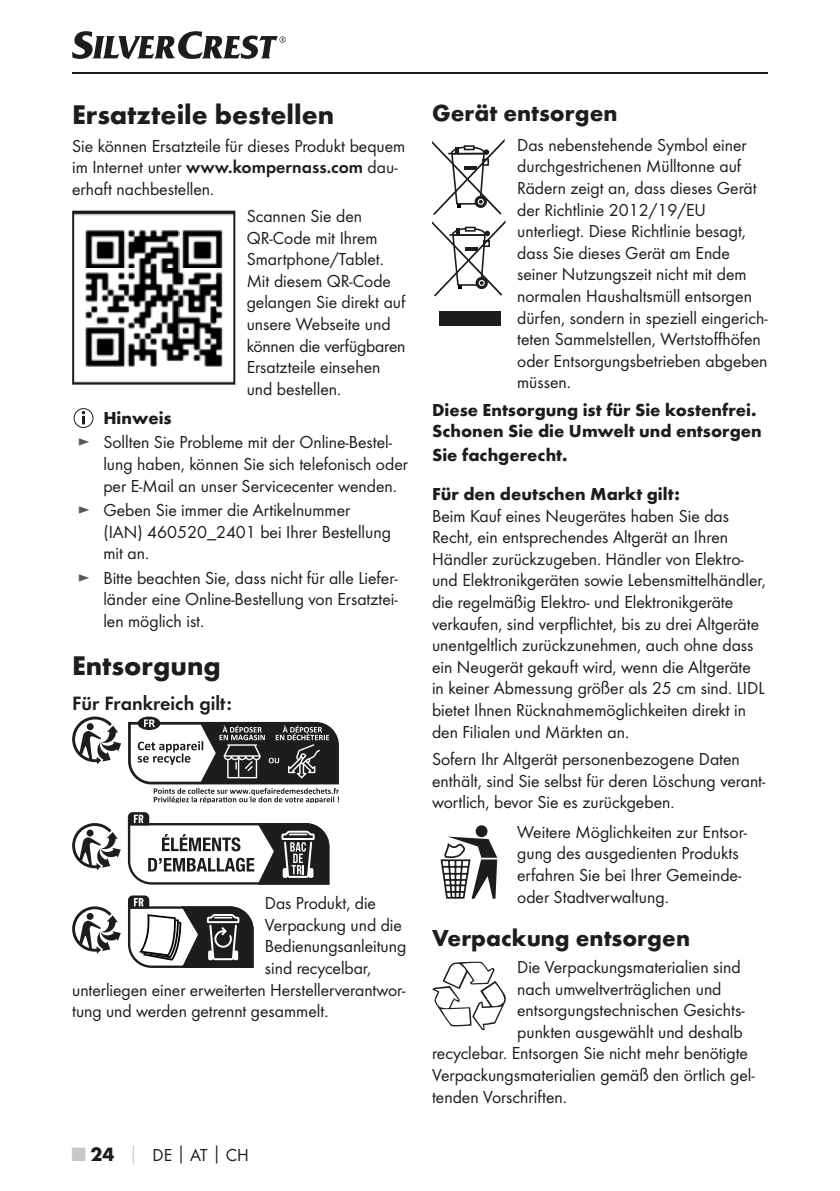
<style>
.page{position:relative;width:840px;height:1191px;background:#fff}
.page>*{position:absolute;margin:0;border:0;box-sizing:border-box;transform-origin:0 0}
.t1{font:700 28px "Futura";color:#1d1d1b}
.t2{font:700 24px "Futura";color:#1d1d1b}
.t3{font:20px "Futura Dem";color:#1d1d1b}
.t4{font:18px/21.6px "Futura Boo";color:#1d1d1b}
.t5{font:700 18px/21.6px "Futura";color:#1d1d1b}
.s1{font-family:"Futura Dem"}
.s2{color:#575756}
.s3{font-family:"Futura";font-weight:700;font-size:20px;color:#c7c7c6}
.s4{font-family:"Futura";font-weight:700;font-size:20px}
.s5{font-family:"Futura";font-weight:700;color:#c7c7c6}
.s6{font-family:"Futura";font-weight:700}
</style>
<div class="page">
<hr style="left:72px;top:72px;width:695px;height:1px;background:#1d1d1b">
<svg style="left:72px;top:31px;width:214px;height:28px"></svg>
<svg style="left:72px;top:211px;width:163px;height:173px"></svg>
<svg style="left:74px;top:408px;width:19px;height:19px"></svg>
<div style="left:73px;top:408px;width:20px;height:20px;border:1px solid #1d1d1b;border-radius:50%"></div>
<svg style="left:82px;top:411px;width:3px;height:13px"></svg>
<svg style="left:138px;top:716px;width:22px;height:14px"></svg>
<svg style="left:128px;top:719px;width:211px;height:84px"></svg>
<svg style="left:72px;top:716px;width:49px;height:48px"></svg>
<svg style="left:72px;top:823px;width:49px;height:47px"></svg>
<svg style="left:128px;top:812px;width:201px;height:72px"></svg>
<svg style="left:72px;top:906px;width:49px;height:47px"></svg>
<svg style="left:128px;top:895px;width:125px;height:73px"></svg>
<div style="left:439px;top:312px;width:61px;height:14px;background:#1d1d1b"></div>
<svg style="left:432px;top:139px;width:73px;height:157px"></svg>
<div style="left:475px;top:825px;width:12px;height:12px;background:#1d1d1b;border-radius:50%"></div>
<svg style="left:440px;top:836px;width:57px;height:62px"></svg>
<svg style="left:432px;top:961px;width:73px;height:69px"></svg>
<h1 class="t1" style="left:72px;top:97px;width:263px">Ersatzteile bestellen</h1>
<p class="t4" style="left:72px;top:135px;width:334px">Sie können Ersatzteile für dieses Produkt bequem im Internet unter <span class="s1">www.kompernass.com</span> dau&shy;erhaft nachbestellen .</p>
<p class="t4" style="left:246px;top:205px;width:160px">Scannen Sie den<br>QR-Code mit Ihrem<br>Smartphone/Tablet .<br>Mit diesem QR-Code gelangen Sie direkt auf unsere Webseite und können die verfügbaren<br>Ersatzteile einsehen und bestellen .</p>
<p class="t5" style="left:103px;top:407px;width:70px">Hinweis</p>
<p class="t4" style="left:103px;top:431px;width:306px;text-indent:-26px"><span class="s2">►</span> Sollten Sie Probleme mit der Online-Bestel&shy;lung haben, können Sie sich telefonisch oder per E-Mail an unser Servicecenter wenden .</p>
<p class="t4" style="left:103px;top:499px;width:289px;text-indent:-26px"><span class="s2">►</span> Geben Sie immer die Artikelnummer (IAN) 460520_2401 bei Ihrer Bestellung mit an .</p>
<p class="t4" style="left:103px;top:567px;width:296px;text-align:justify;text-indent:-26px"><span class="s2">►</span> Bitte beachten Sie, dass nicht für alle Liefer&shy;länder eine Online-Bestellung von Ersatztei&shy;len möglich ist .</p>
<h1 class="t1" style="left:72px;top:648px;width:150px">Entsorgung</h1>
<p class="t3" style="left:72px;top:691px;width:161px">Für Frankreich gilt:</p>
<p class="t4" style="left:265px;top:892px;width:112px">Das Produkt, die</p>
<p class="t4" style="left:265px;top:913px;width:138px">Verpackung und die</p>
<p class="t4" style="left:265px;top:935px;width:143px">Bedienungs anleitung</p>
<p class="t4" style="left:265px;top:957px;width:108px">sind recycelbar,</p>
<p class="t4" style="left:72px;top:978px;width:334px">unterliegen einer erweiterten Herstellerverantwor-</p>
<p class="t4" style="left:72px;top:1000px;width:257px">tung und werden getrennt gesammelt .</p>
<p class="t4" style="left:72px;top:1144px;width:178px"><span class="s3">■</span> <span class="s4">24</span> <span class="s5">│</span> DE<span class="s6">│</span>AT<span class="s6">│</span>CH</p>
<h2 class="t2" style="left:432px;top:98px;width:187px">Gerät entsorgen</h2>
<p class="t4" style="left:517px;top:134px;width:252px">Das nebenstehende Symbol einer durchgestrichenen Mülltonne auf<br>Rädern zeigt an, dass dieses Gerät der Richtlinie 2012/19/EU unterliegt . Diese Richtlinie besagt, dass Sie dieses Gerät am Ende seiner Nutzungszeit nicht mit dem normalen Haushaltsmüll entsorgen dürfen, sondern in speziell eingerich&shy;teten Sammelstellen, Wertstoffhöfen oder Entsorgungsbetrieben abgeben müssen .</p>
<p class="t5" style="left:432px;top:398px;width:331px">Diese Entsorgung ist für Sie kostenfrei .<br>Schonen Sie die Umwelt und entsorgen</p>
<p class="t5" style="left:432px;top:436px;width:249px;line-height:38.6px">Sie fachgerecht .<br>Für den deutschen Markt gilt:</p>
<p class="t4" style="left:432px;top:504px;width:335px">Beim Kauf eines Neugerätes haben Sie das Recht, ein entsprechendes Altgerät an Ihren Händler zurückzugeben . Händler von Elektro&shy;und Elektro nikgeräten sowie Lebensmittelhändler, die regelmäßig Elektro- und Elektronikgeräte verkaufen, sind verpflichtet, bis zu drei Altgeräte unentgeltlich zurückzunehmen, auch ohne dass ein Neugerät gekauft wird, wenn die Altgeräte in keiner Abmessung größer als 25 cm sind . LIDL bietet Ihnen Rücknahmemöglichkeiten direkt in den Filialen und Märkten an .</p>
<p class="t4" style="left:432px;top:748px;width:335px">Sofern Ihr Altgerät personenbezogene Daten enthält, sind Sie selbst für deren Löschung verant&shy;wortlich, bevor Sie es zurückgeben .</p>
<p class="t4" style="left:517px;top:821px;width:231px">Weitere Möglichkeiten zur Entsor&shy;gung des ausgedienten Produkts erfahren Sie bei Ihrer Gemeinde&shy;oder Stadtverwaltung .</p>
<h2 class="t2" style="left:432px;top:922px;width:259px">Verpackung entsorgen</h2>
<p class="t4" style="left:517px;top:956px;width:225px">Die Verpackungsmaterialien sind</p>
<p class="t4" style="left:517px;top:977px;width:206px">nach umweltverträglichen und</p>
<p class="t4" style="left:517px;top:999px;width:229px">entsorgungs technischen Gesichts-</p>
<p class="t4" style="left:517px;top:1020px;width:227px">punkten ausgewählt und deshalb</p>
<p class="t4" style="left:432px;top:1042px;width:317px">recyclebar . Entsorgen Sie nicht mehr benötigte</p>
<p class="t4" style="left:432px;top:1064px;width:324px">Verpackungs materialien gemäß den örtlich gel-</p>
<p class="t4" style="left:432px;top:1085px;width:136px">tenden Vorschriften .</p>
</div>
